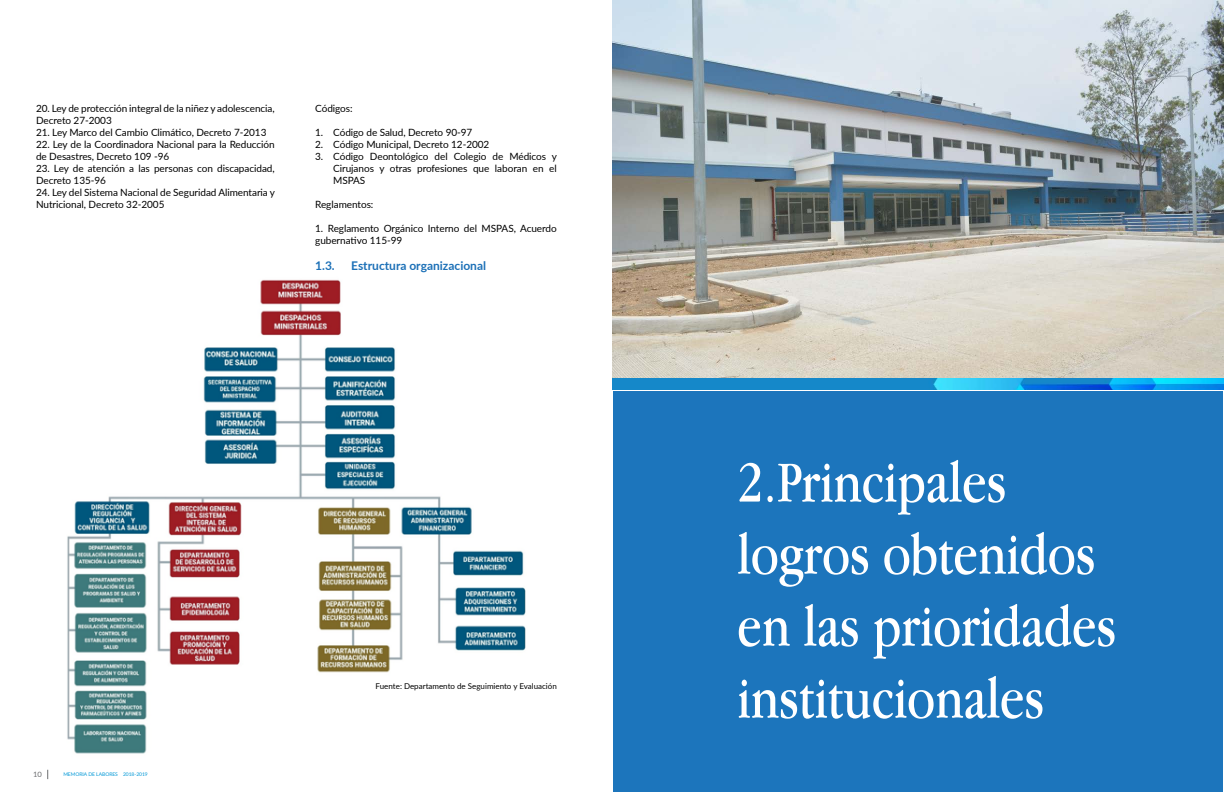
<style>
.page{position:relative;width:1224px;height:792px;background:#fff}
.page>*{position:absolute;margin:0;border:0;box-sizing:border-box;transform-origin:0 0}
.t1{font:60px/72px "Apple Garamond";color:#fff}
.t2{font:700 12px "Lato";color:#1c70b7}
.t3{font:10px/12px "Lato";letter-spacing:-.005em;color:#000}
.t4{font:8px "Lato";color:#000}
.t5{font:7.4px "Lato";color:#6d6e71}
.t6{font:5px "Lato";letter-spacing:-.005em;color:#0098d7}
</style>
<div class="page">
<img style="left:67px;top:279px;width:459px;height:475px">
<div style="left:613px;top:391px;width:610px;height:401px;background:#1c75bc"></div>
<img style="left:612px;top:0;width:612px;height:390px">
<p class="t3" style="left:36px;top:102px;width:240px">20. Ley de protección integral de la niñez y adolescencia,<br>Decreto 27-2003</p>
<p class="t3" style="left:36px;top:126px;width:232px">21. Ley Marco del Cambio Climático, Decreto 7-2013</p>
<p class="t3" style="left:36px;top:138px;width:240px">22. Ley de la Coordinadora Nacional para la Reducción de Desastres, Decreto 109 -96</p>
<p class="t3" style="left:36px;top:162px;width:240px">23. Ley de atención a las personas con discapacidad,<br>Decreto 135-96</p>
<p class="t3" style="left:36px;top:186px;width:241px">24. Ley del Sistema Nacional de Seguridad Alimentaria y<br>Nutricional, Decreto 32-2005</p>
<p class="t3" style="left:315px;top:102px;width:39px">Códigos:</p>
<p class="t3" style="left:315px;top:126px;width:159px">1. Código de Salud, Decreto 90-97</p>
<p class="t3" style="left:315px;top:138px;width:176px">2. Código Municipal, Decreto 12-2002</p>
<p class="t3" style="left:333px;top:150px;width:225px;text-align:justify;text-indent:-18px">3. Código Deontológico del Colegio de Médicos y Cirujanos y otras profesiones que laboran en el MSPAS</p>
<p class="t3" style="left:315px;top:198px;width:60px">Reglamentos:</p>
<p class="t3" style="left:315px;top:222px;width:243px">1. Reglamento Orgánico Interno del MSPAS, Acuerdo gubernativo 115-99</p>
<p class="t2" style="left:315px;top:257px;width:21px">1.3.</p>
<p class="t2" style="left:351px;top:257px;width:136px">Estructura organizacional</p>
<p class="t5" style="left:33px;top:769px;width:10px">10</p>
<p class="t6" style="left:63px;top:771px;width:86px">MEMORIA DE LABORES 2018-2019</p>
<p class="t4" style="left:376px;top:681px;width:183px">Fuente: Departamento de Seguimiento y Evaluación</p>
<h1 class="t1" style="left:737px;top:445px;width:380px">2.Principales logros obtenidos en las prioridades institucionales</h1>
</div>
